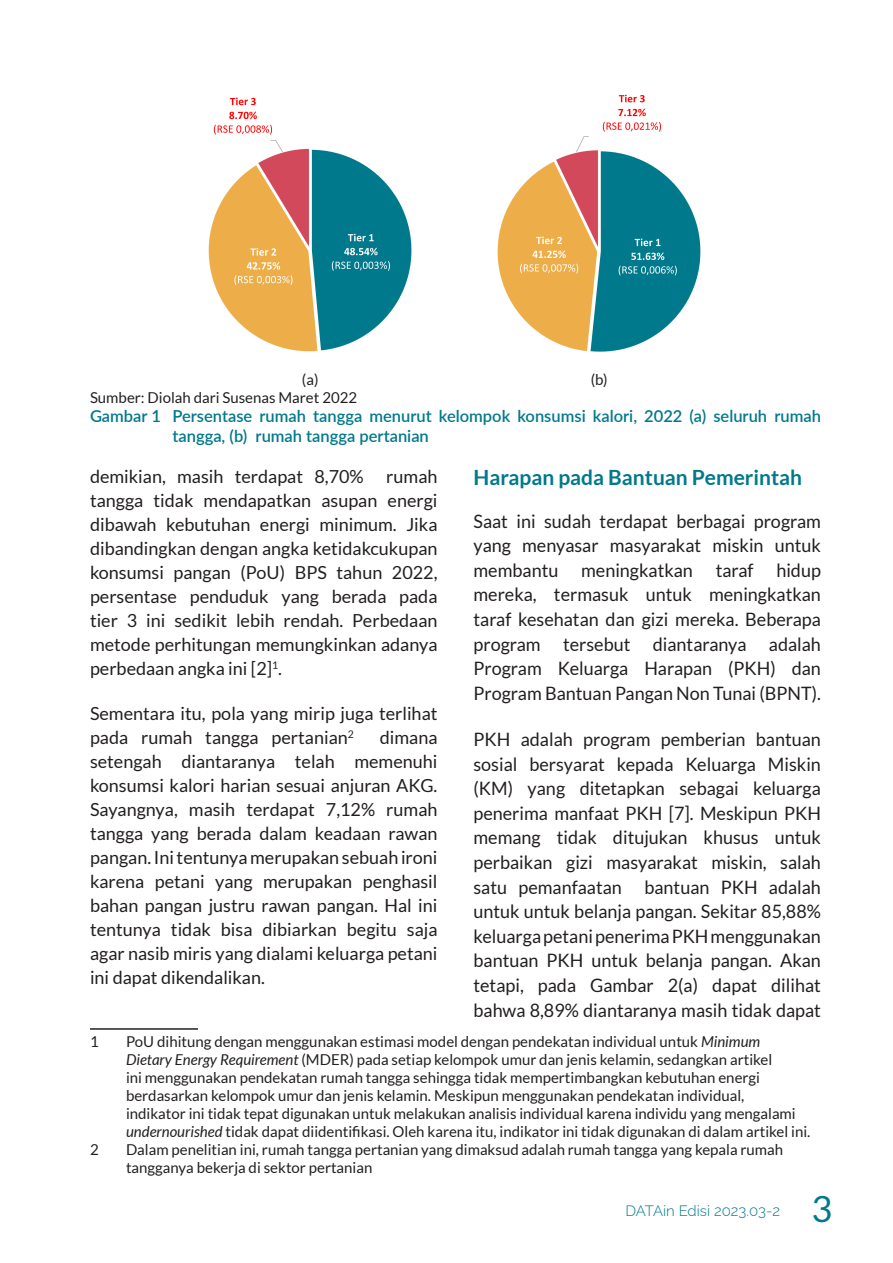
<style>
.page{position:relative;width:893px;height:1263px;background:#fff}
.page>*{position:absolute;margin:0;border:0;box-sizing:border-box;transform-origin:0 0}
.t1{font:36px "Lato";color:#00798c}
.Heading_1_Datain{font:700 21px "Lato";color:#00798c}
.Body_Text_Datain{font:18.45px/24.6px "Lato";color:#231f20;text-align:justify}
.Body_Text_Datain-2{font:18px/24px "Lato";color:#231f20;text-align:justify}
.t2{font:600 16.5px/19.8px "Lato";color:#00798c}
.Footnote_Datain{font:15px/18px "Lato";color:#231f20}
.Sumber_Note_Gambar_D{font:15px "Lato";color:#231f20}
.t3{font:100 15px "Raleway";color:#00798c}
.s1{font-style:italic}
</style>
<div class="page">
<hr style="left:90px;top:1028px;width:108px;height:2px;background:#231f20">
<img style="left:208px;top:97px;width:204px;height:255px">
<img style="left:497px;top:94px;width:204px;height:258px">
<p class="Sumber_Note_Gambar_D" style="left:302px;top:371px;width:18px">(a)</p>
<p class="Sumber_Note_Gambar_D" style="left:591px;top:371px;width:19px">(b)</p>
<p class="Sumber_Note_Gambar_D" style="left:90px;top:389px;width:269px">Sumber: Diolah dari Susenas Maret 2022</p>
<p class="t2" style="left:172px;top:406px;width:650px;text-indent:-82px">Gambar 1 Persentase rumah tangga menurut kelompok konsumsi kalori, 2022 (a) seluruh rumah tangga, (b) rumah tangga pertanian</p>
<p class="Body_Text_Datain-2" style="left:90px;top:464px;width:349px;text-indent:296px">rumah tangga tidak mendapatkan asupan energi dibawah kebutuhan energi minimum. Jika dibandingkan dengan angka ketidakcukupan konsumsi pangan (PoU) BPS tahun 2022, persentase penduduk yang berada pada tier 3 ini sedikit lebih rendah. Perbedaan metode perhitungan memungkinkan adanya perbedaan angka ini [2]<sup>1</sup>.</p>
<p class="Body_Text_Datain-2" style="left:90px;top:701px;width:349px">Sementara itu, pola yang mirip juga terlihat pada rumah tangga pertanian<sup>2</sup></p>
<p class="Body_Text_Datain-2" style="left:90px;top:464px;width:275px">demikian, masih terdapat 8,70%</p>
<p class="Body_Text_Datain-2" style="left:90px;top:725px;width:349px;text-indent:290px">dimana setengah diantaranya telah memenuhi konsumsi kalori harian sesuai anjuran AKG.<br>Sayangnya, masih terdapat 7,12% rumah tangga yang berada dalam keadaan rawan pangan. Ini tentunya merupakan sebuah ironi karena petani yang merupakan penghasil bahan pangan justru rawan pangan. Hal ini tentunya tidak bisa dibiarkan begitu saja agar nasib miris yang dialami keluarga petani ini dapat dikendalikan.</p>
<p class="Heading_1_Datain" style="left:473px;top:465px;width:330px">Harapan pada Bantuan Pemerintah</p>
<p class="Body_Text_Datain" style="left:473px;top:508px;width:349px">Saat ini sudah terdapat berbagai program yang menyasar masyarakat miskin untuk membantu meningkatkan taraf hidup mereka, termasuk untuk meningkatkan taraf kesehatan dan gizi mereka. Beberapa program tersebut diantaranya adalah Program Keluarga Harapan (PKH) dan Program Bantuan Pangan Non Tunai (BPNT).</p>
<p class="Body_Text_Datain" style="left:473px;top:727px;width:349px">PKH adalah program pemberian bantuan sosial bersyarat kepada Keluarga Miskin (KM) yang ditetapkan sebagai keluarga penerima manfaat PKH [7]. Meskipun PKH memang tidak ditujukan khusus untuk perbaikan gizi masyarakat miskin, salah satu pemanfaatan bantuan PKH adalah untuk untuk belanja pangan. Sekitar 85,88% keluarga petani penerima PKH menggunakan bantuan PKH untuk belanja pangan. Akan tetapi, pada Gambar 2(a) dapat dilihat bahwa 8,89% diantaranya masih tidak dapat</p>
<p class="Footnote_Datain" style="left:90px;top:1032px;width:10px">1</p>
<p class="Footnote_Datain" style="left:126px;top:1032px;width:686px">PoU dihitung dengan menggunakan estimasi model dengan pendekatan individual untuk <span class="s1">Minimum<br>Dietary Energy Requirement</span> (MDER) pada setiap kelompok umur dan jenis kelamin, sedangkan artikel<br>ini menggunakan pendekatan rumah tangga sehingga tidak mempertimbangkan kebutuhan energi berdasarkan kelompok umur dan jenis kelamin. Meskipun menggunakan pendekatan individual,<br>indikator ini tidak tepat digunakan untuk melakukan analisis individual karena individu yang mengalami <span class="s1">undernourished</span> tidak dapat diidentifikasi. Oleh karena itu, indikator ini tidak digunakan di dalam artikel ini.</p>
<p class="Footnote_Datain" style="left:90px;top:1140px;width:10px">2</p>
<p class="Footnote_Datain" style="left:126px;top:1140px;width:659px">Dalam penelitian ini, rumah tangga pertanian yang dimaksud adalah rumah tangga yang kepala rumah tangganya bekerja di sektor pertanian</p>
<p class="t3" style="left:625px;top:1198px;width:156px">DATAin Edisi 2023.03-2</p>
<h1 class="t1" style="left:811px;top:1189px;width:22px">3</h1>
</div>
